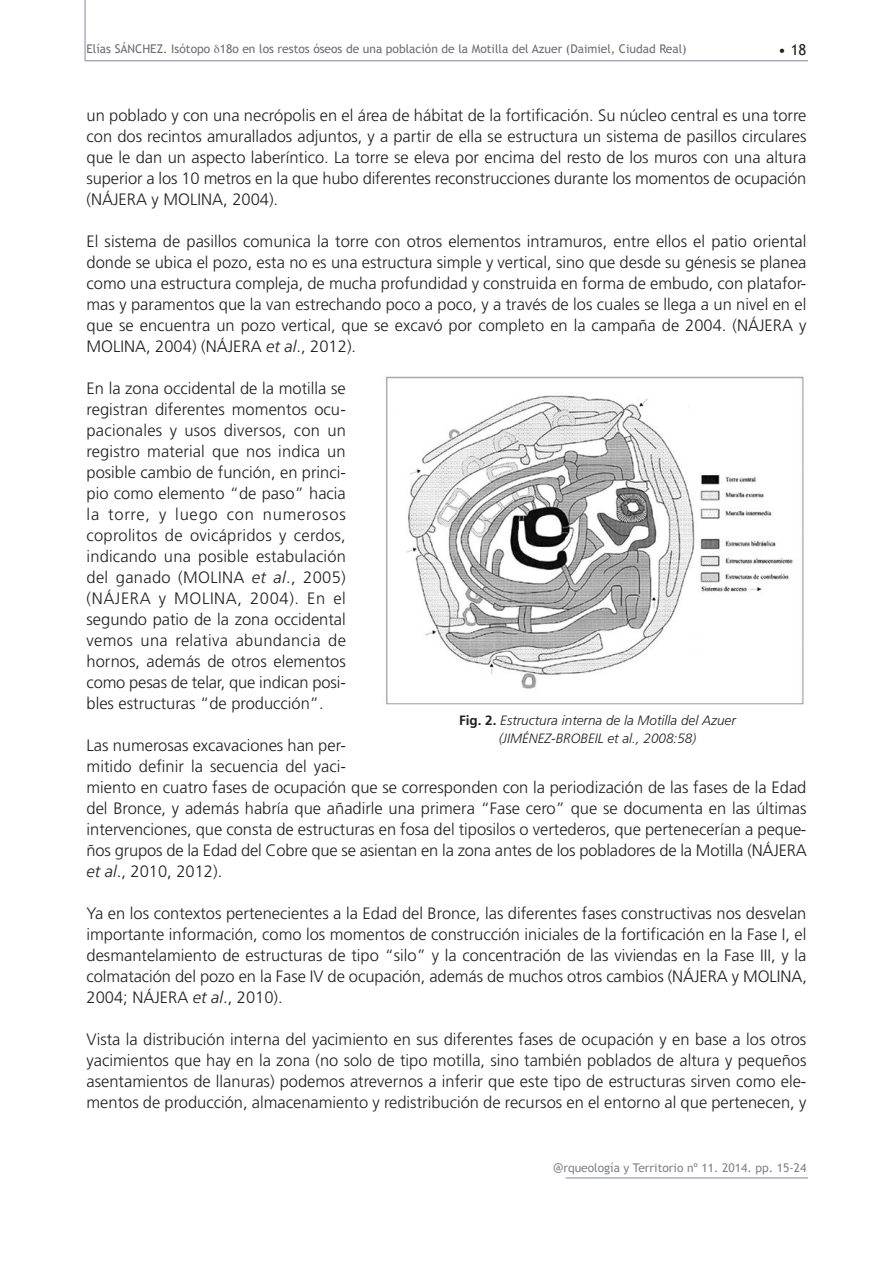
<style>
.page{position:relative;width:893px;height:1263px;background:#fff}
.page>*{position:absolute;margin:0;border:0;box-sizing:border-box;transform-origin:0 0}
.t1{font:300 16.5px/21px "Frutiger";color:#231f20;text-align:justify}
.t2{font:15px "Trebuchet MS";color:#231f20}
.pies{font:italic 300 13.5px "Frutiger";color:#231f20}
.t3{font:12px "Trebuchet MS";color:#6c6d70}
.t4{font:12px "Trebuchet MS";color:#808285}
.s1{font-style:italic}
.s2{font-weight:700;font-style:normal}
.s3{font-size:13.5px}
</style>
<div class="page">
<hr style="left:85px;top:61px;width:723px;height:1px;background:#8180b0">
<hr style="left:566px;top:1178px;width:242px;height:1px;background:#8180b0">
<hr style="left:85px;top:0;width:1px;height:61px;background:#8180b0">
<img style="left:386px;top:376px;width:418px;height:329px">
<p class="t3" style="left:87px;top:42px;width:602px">Elías SÁNCHEZ. Isótopo 18o en los restos óseos de una población de la Motilla del Azuer (Daimiel, Ciudad Real)</p>
<p class="t2" style="left:778px;top:41px;width:30px">• 18</p>
<p class="t1" style="left:87px;top:105px;width:721px">un poblado y con una necrópolis en el área de hábitat de la fortificación. Su núcleo central es una torre con dos recintos amurallados adjuntos, y a partir de ella se estructura un sistema de pasillos circulares que le dan un aspecto laberíntico. La torre se eleva por encima del resto de los muros con una altura superior a los 10 metros en la que hubo diferentes reconstrucciones durante los momentos de ocupación (NÁJERA y MOLINA, 2004).</p>
<p class="t1" style="left:87px;top:231px;width:721px">El sistema de pasillos comunica la torre con otros elementos intramuros, entre ellos el patio oriental donde se ubica el pozo, esta no es una estructura simple y vertical, sino que desde su génesis se planea como una estructura compleja, de mucha profundidad y construida en forma de embudo, con platafor&shy;mas y paramentos que la van estrechando poco a poco, y a través de los cuales se llega a un nivel en el que se encuentra un pozo vertical, que se excavó por completo en la campaña de 2004. (NÁJERA y MOLINA, 2004) (NÁJERA <span class="s1">et al</span>., 2012).</p>
<p class="t1" style="left:87px;top:378px;width:261px">En la zona occidental de la motilla se registran diferentes momentos ocu&shy;pacionales y usos diversos, con un registro material que nos indica un posible cambio de función, en princi&shy;pio como elemento “de paso” hacia la torre, y luego con numerosos coprolitos de ovicápridos y cerdos, indicando una posible estabulación del ganado (MOLINA <span class="s1">et al</span>., 2005) (NÁJERA y MOLINA, 2004). En el segundo patio de la zona occidental vemos una relativa abundancia de hornos, además de otros elementos como pesas de telar, que indican posi&shy;bles estructuras “de producción”.</p>
<p class="t1" style="left:87px;top:735px;width:722px;text-align:left">Las numerosas excavaciones han per-<br>mitido definir la secuencia del yaci-<br>miento en cuatro fases de ocupación que se corresponden con la periodización de las fases de la Edad del Bronce, y además habría que añadirle una primera “Fase cero” que se documenta en las últimas intervenciones, que consta de estructuras en fosa del tiposilos o vertederos, que pertenecerían a peque&shy;ños grupos de la Edad del Cobre que se asientan en la zona antes de los pobladores de la Motilla (NÁJERA <span class="s1">et al</span>., 2010, 2012).</p>
<p class="t1" style="left:87px;top:903px;width:722px">Ya en los contextos pertenecientes a la Edad del Bronce, las diferentes fases constructivas nos desvelan importante información, como los momentos de construcción iniciales de la fortificación en la Fase I, el desmantelamiento de estructuras de tipo “silo” y la concentración de las viviendas en la Fase III, y la colmatación del pozo en la Fase IV de ocupación, además de muchos otros cambios (NÁJERA y MOLINA, 2004; NÁJERA <span class="s1">et al</span>., 2010).</p>
<p class="t1" style="left:87px;top:1029px;width:721px">Vista la distribución interna del yacimiento en sus diferentes fases de ocupación y en base a los otros yacimientos que hay en la zona (no solo de tipo motilla, sino también poblados de altura y pequeños asentamientos de llanuras) podemos atrevernos a inferir que este tipo de estructuras sirven como ele&shy;mentos de producción, almacenamiento y redistribución de recursos en el entorno al que pertenecen, y</p>
<p class="pies" style="left:459px;top:713px;width:278px"><span class="s2">Fig. 2.</span> Estructura interna de la Motilla del Azuer</p>
<p class="pies" style="left:499px;top:731px;width:199px">(JIMÉNEZ-BROBEIL et al., 2008:58)</p>
<p class="t4" style="left:553px;top:1160px;width:255px"><span class="s3">@</span>rqueología y Territorio nº 11. 2014. pp. 15-24</p>
</div>
